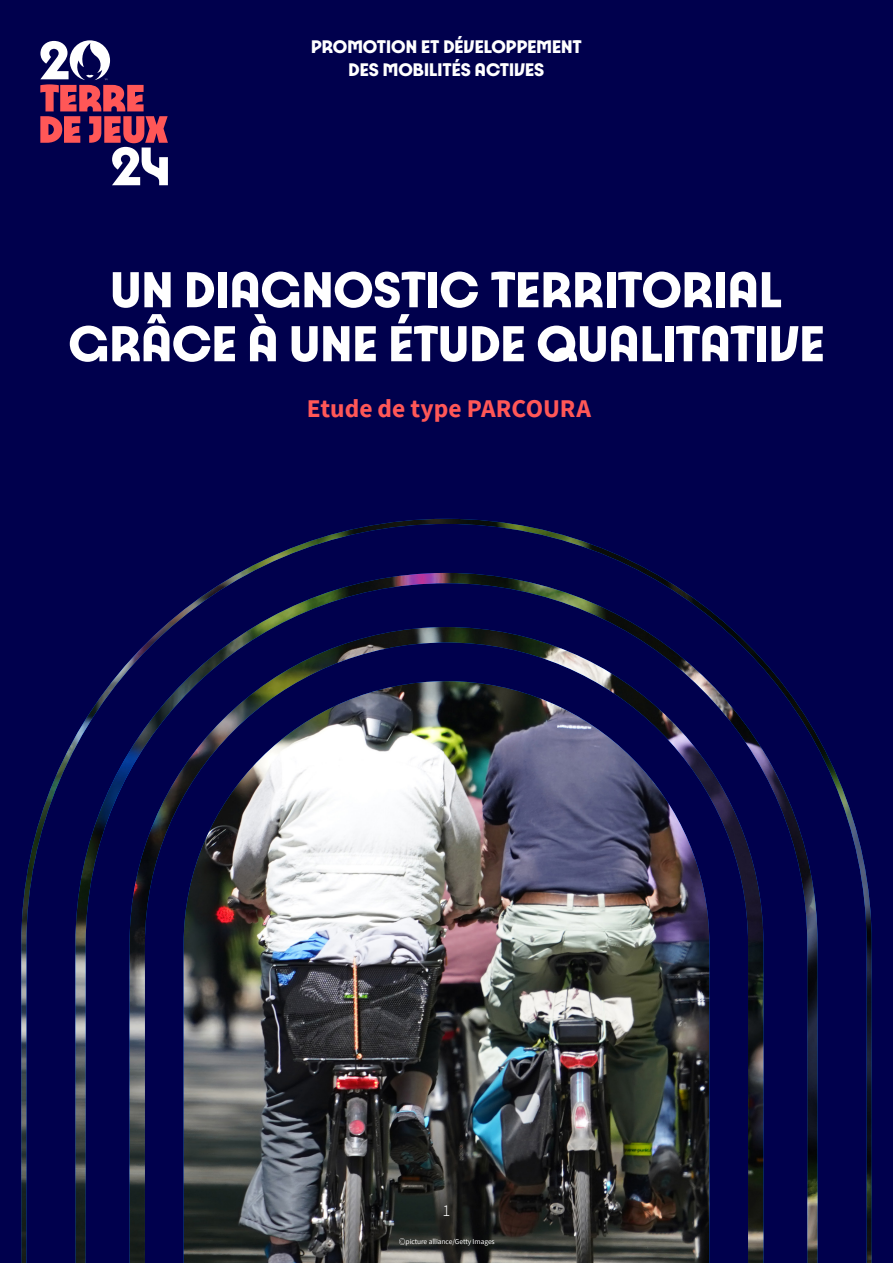
<style>
.page{position:relative;width:893px;height:1263px;background:#00004d}
.page>*{position:absolute;margin:0;border:0;box-sizing:border-box;transform-origin:0 0}
.TITRE__36_32pt_B{font:700 54px/54px "Paris 2024";color:#fff;text-align:center}
.TITRE__36_32pt_B-2{font:700 25.5px "Source Sans Pro";color:#ff5757}
.SURTITRE__13_15pt_B{font:700 19.5px/22.5px "Paris 2024";color:#fff;text-align:center}
.Chapo__13_17pt_Rouge{font:300 16.5px "Source Sans Pro";color:#fff}
.Chapo__13_17pt_Rouge-2{font:7.5px "Source Sans Pro";letter-spacing:-.01em;color:#fff}
</style>
<div class="page">
<img style="left:21px;top:519px;width:851px;height:744px">
<svg style="left:40px;top:40px;width:128px;height:145px"></svg>
<svg style="left:399px;top:1239px;width:6px;height:5px"></svg>
<p class="SURTITRE__13_15pt_B" style="left:311px;top:35px;width:272px">PROMOTION ET DÉVELOPPEMENT<br>DES MOBILITÉS ACTIVES</p>
<p class="TITRE__36_32pt_B" style="left:68px;top:261px;width:757px">UN DIAGNOSTIC TERRITORIAL<br>GRÂCE À UNE ÉTUDE QUALITATIVE</p>
<p class="TITRE__36_32pt_B-2" style="left:307px;top:392px;width:286px">Etude de type PARCOURA</p>
<p class="Chapo__13_17pt_Rouge" style="left:443px;top:1200px;width:9px">1</p>
<p class="Chapo__13_17pt_Rouge-2" style="left:406px;top:1237px;width:91px">picture alliance/Getty Images</p>
</div>
